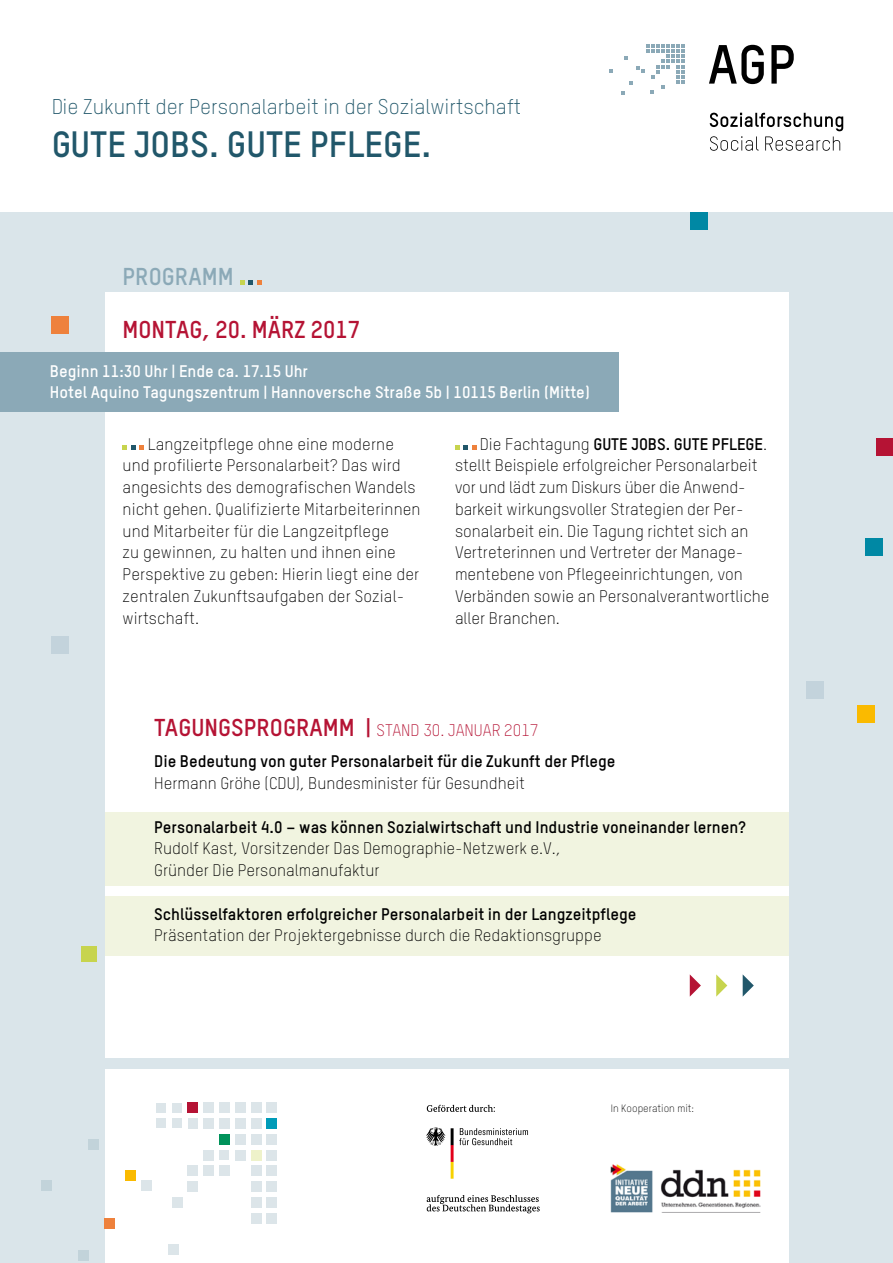
<style>
.page{position:relative;width:893px;height:1263px;background:#fff}
.page>*{position:absolute;margin:0;border:0;box-sizing:border-box;transform-origin:0 0}
.t1{font:700 36px "TSTAR";color:#21576a}
.t2{font:700 24px "TSTAR";color:#b51334}
.t3{font:700 24px "TSTAR";color:#8ba9b7}
.t4{font:300 21px "TSTAR";color:#21576a}
.t5{font:300 16.5px/21.8px "TSTAR";color:#000}
.t6{font:700 16.5px "TSTAR";color:#000}
.t7{font:700 16.5px "TSTAR";color:#fff}
.t8{font:300 16.5px "TSTAR";color:#b51334}
.t9{font:300 10.5px "TSTAR";color:#000}
.s1{font-weight:700}
.s2{font-weight:700;font-size:24px}
</style>
<div class="page">
<div style="left:0;top:212px;width:893px;height:1051px;background:#dae5ea"></div>
<div style="left:691px;top:212px;width:17px;height:17px;background:#0088a4"></div>
<div style="left:52px;top:637px;width:17px;height:17px;background:#c3d3dc"></div>
<div style="left:51px;top:317px;width:17px;height:17px;background:#ee813c"></div>
<div style="left:876px;top:438px;width:17px;height:17px;background:#b51334"></div>
<div style="left:865px;top:539px;width:17px;height:17px;background:#0088a4"></div>
<div style="left:806px;top:681px;width:17px;height:17px;background:#c3d3dc"></div>
<div style="left:857px;top:705px;width:17px;height:17px;background:#faba00"></div>
<svg style="left:609px;top:70px;width:4px;height:3px"></svg>
<svg style="left:621px;top:45px;width:64px;height:50px"></svg>
<svg style="left:709px;top:45px;width:55px;height:39px"></svg>
<svg style="left:771px;top:45px;width:23px;height:39px"></svg>
<svg style="left:710px;top:113px;width:133px;height:38px"></svg>
<div style="left:105px;top:293px;width:683px;height:765px;background:#fff"></div>
<div style="left:0;top:352px;width:619px;height:59px;background:#8ba9b7"></div>
<svg style="left:123px;top:445px;width:21px;height:5px"></svg>
<svg style="left:455px;top:445px;width:21px;height:5px"></svg>
<div style="left:81px;top:946px;width:15px;height:16px;background:#c7d44e"></div>
<svg style="left:240px;top:281px;width:21px;height:4px"></svg>
<div style="left:105px;top:812px;width:683px;height:73px;background:#f1f4e0"></div>
<div style="left:105px;top:896px;width:683px;height:60px;background:#f1f4e0"></div>
<svg style="left:690px;top:974px;width:11px;height:23px"></svg>
<svg style="left:716px;top:974px;width:11px;height:23px"></svg>
<svg style="left:743px;top:975px;width:11px;height:22px"></svg>
<div style="left:105px;top:1069px;width:683px;height:194px;background:#fff"></div>
<div style="left:188px;top:1102px;width:10px;height:11px;background:#b51334"></div>
<div style="left:267px;top:1118px;width:10px;height:10px;background:#009bb8"></div>
<div style="left:219px;top:1134px;width:10px;height:10px;background:#00925a"></div>
<div style="left:126px;top:1170px;width:10px;height:10px;background:#faba00"></div>
<div style="left:104px;top:1218px;width:10px;height:10px;background:#ee813c"></div>
<div style="left:172px;top:1102px;width:10px;height:10px;background:#dce5e9"></div>
<div style="left:204px;top:1102px;width:10px;height:11px;background:#dce5e9"></div>
<div style="left:219px;top:1102px;width:10px;height:11px;background:#dce5e9"></div>
<div style="left:235px;top:1102px;width:10px;height:11px;background:#dce5e9"></div>
<div style="left:251px;top:1102px;width:10px;height:11px;background:#dce5e9"></div>
<div style="left:267px;top:1102px;width:10px;height:11px;background:#dce5e9"></div>
<div style="left:156px;top:1118px;width:10px;height:10px;background:#dce5e9"></div>
<div style="left:172px;top:1118px;width:10px;height:10px;background:#dce5e9"></div>
<div style="left:188px;top:1118px;width:10px;height:10px;background:#dce5e9"></div>
<div style="left:204px;top:1118px;width:10px;height:10px;background:#dce5e9"></div>
<div style="left:219px;top:1118px;width:10px;height:10px;background:#dce5e9"></div>
<div style="left:235px;top:1118px;width:10px;height:10px;background:#dce5e9"></div>
<div style="left:251px;top:1118px;width:10px;height:10px;background:#dce5e9"></div>
<div style="left:235px;top:1134px;width:10px;height:10px;background:#dce5e9"></div>
<div style="left:251px;top:1134px;width:10px;height:10px;background:#dce5e9"></div>
<div style="left:267px;top:1134px;width:10px;height:10px;background:#dce5e9"></div>
<div style="left:203px;top:1150px;width:11px;height:10px;background:#dce5e9"></div>
<div style="left:219px;top:1150px;width:10px;height:10px;background:#dce5e9"></div>
<div style="left:235px;top:1150px;width:10px;height:10px;background:#dce5e9"></div>
<div style="left:251px;top:1150px;width:10px;height:10px;background:#eef2ca"></div>
<div style="left:267px;top:1150px;width:10px;height:10px;background:#dce5e9"></div>
<div style="left:251px;top:1166px;width:10px;height:10px;background:#dce5e9"></div>
<div style="left:267px;top:1166px;width:10px;height:10px;background:#dce5e9"></div>
<div style="left:251px;top:1182px;width:10px;height:10px;background:#dce5e9"></div>
<div style="left:267px;top:1182px;width:10px;height:10px;background:#dce5e9"></div>
<div style="left:251px;top:1197px;width:10px;height:11px;background:#dce5e9"></div>
<div style="left:267px;top:1197px;width:10px;height:11px;background:#dce5e9"></div>
<div style="left:188px;top:1166px;width:10px;height:10px;background:#dce5e9"></div>
<div style="left:203px;top:1166px;width:11px;height:10px;background:#dce5e9"></div>
<div style="left:219px;top:1166px;width:10px;height:10px;background:#dce5e9"></div>
<div style="left:188px;top:1182px;width:10px;height:10px;background:#dce5e9"></div>
<div style="left:173px;top:1197px;width:10px;height:11px;background:#dce5e9"></div>
<div style="left:169px;top:1245px;width:10px;height:10px;background:#dce5e9"></div>
<div style="left:251px;top:1213px;width:10px;height:10px;background:#dce5e9"></div>
<div style="left:141px;top:1181px;width:11px;height:10px;background:#dce5e9"></div>
<div style="left:88px;top:1139px;width:10px;height:10px;background:#c2d3da"></div>
<div style="left:42px;top:1180px;width:10px;height:10px;background:#c2d3da"></div>
<div style="left:79px;top:1250px;width:10px;height:10px;background:#c2d3da"></div>
<div style="left:156px;top:1102px;width:10px;height:10px;background:#dce5e9"></div>
<div style="left:267px;top:1213px;width:10px;height:10px;background:#dce5e9"></div>
<img style="left:610px;top:1164px;width:151px;height:49px">
<svg style="left:426px;top:1105px;width:114px;height:108px"></svg>
<p class="t4" style="left:51px;top:94px;width:472px">Die Zukunft der Personalarbeit in der Sozialwirtschaft</p>
<h1 class="t1" style="left:51px;top:122px;width:382px">GUTE JOBS. GUTE PFLEGE.</h1>
<p class="t3" style="left:123px;top:262px;width:113px">PROGRAMM</p>
<p class="t2" style="left:123px;top:314px;width:239px">MONTAG, 20. MÄRZ 2017</p>
<p class="t7" style="left:50px;top:361px;width:260px">Beginn 11:30 Uhr | Ende ca. 17.15 Uhr</p>
<p class="t7" style="left:50px;top:382px;width:542px">Hotel Aquino Tagungszentrum | Hannoversche Straße 5b | 10115 Berlin (Mitte)</p>
<p class="t5" style="left:123px;top:433px;width:299px;text-indent:25px">Langzeitpflege ohne eine moderne und profilierte Personalarbeit? Das wird angesichts des demografischen Wandels nicht gehen. Qualifizierte Mitarbeiterinnen und Mitarbeiter für die Langzeitpflege<br>zu gewinnen, zu halten und ihnen eine Perspektive zu geben: Hierin liegt eine der zentralen Zukunftsaufgaben der Sozial&shy;wirtschaft.</p>
<p class="t5" style="left:455px;top:433px;width:316px;text-indent:25px">Die Fachtagung <span class="s1">GUTE JOBS. GUTE PFLEGE</span>. stellt Beispiele erfolgreicher Personalarbeit vor und lädt zum Diskurs über die Anwend&shy;barkeit wirkungsvoller Strategien der Per&shy;sonalarbeit ein. Die Tagung richtet sich an Vertreterinnen und Vertreter der Manage&shy;mentebene von Pflegeeinrichtungen, von Verbänden sowie an Personalverantwortliche aller Branchen.</p>
<p class="t8" style="left:154px;top:720px;width:386px"><span class="s2">TAGUNGSPROGRAMM |</span> STAND 30. JANUAR 2017</p>
<p class="t6" style="left:154px;top:751px;width:463px">Die Bedeutung von guter Personalarbeit für die Zukunft der Pflege</p>
<p class="t5" style="left:154px;top:772px;width:372px">Hermann Gröhe (CDU), Bundesminister für Gesundheit</p>
<p class="t6" style="left:154px;top:816px;width:593px">Personalarbeit 4.0 – was können Sozialwirtschaft und Industrie voneinander lernen?</p>
<p class="t5" style="left:154px;top:837px;width:408px">Rudolf Kast, Vorsitzender Das Demographie-Netzwerk e.V.,<br>Gründer Die Personalmanufaktur</p>
<p class="t6" style="left:154px;top:903px;width:484px">Schlüsselfaktoren erfolgreicher Personalarbeit in der Langzeitpflege</p>
<p class="t5" style="left:154px;top:924px;width:449px">Präsentation der Projektergebnisse durch die Redaktionsgruppe</p>
<p class="t9" style="left:611px;top:1102px;width:85px">In Kooperation mit:</p>
</div>
